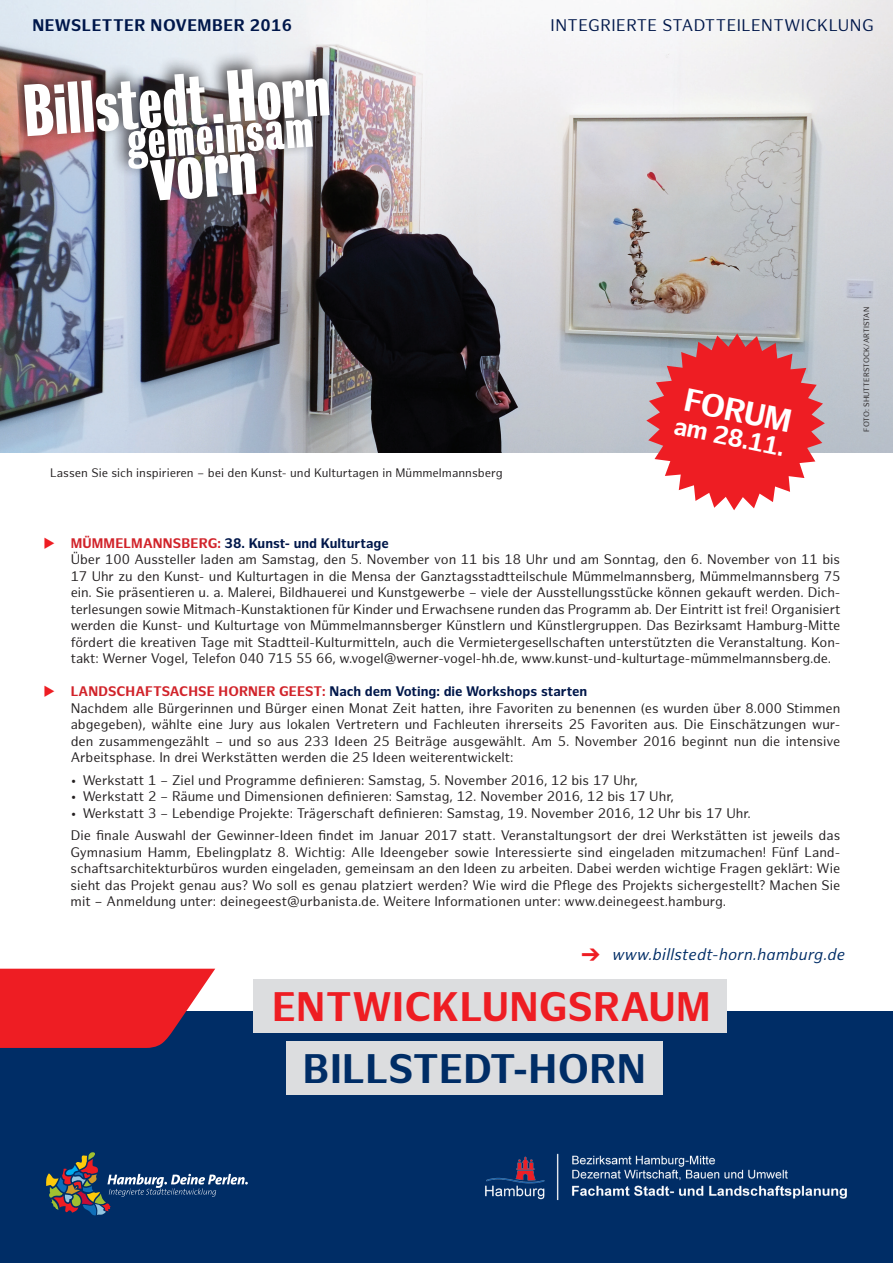
<style>
.page{position:relative;width:893px;height:1263px;background:#fff}
.page>*{position:absolute;margin:0;border:0;box-sizing:border-box;transform-origin:0 0}
.t1{font:73.65px "Bureau Grotesque One Seven";color:#fff}
.t2{font:66.9px "Bureau Grotesque One Seven";color:#fff}
.t3{font:50.1px "Bureau Grotesque One Seven";color:#fff}
.t4{font:700 40.05px "Hamburg Sans";letter-spacing:.01em;color:#ee1d23}
.t5{font:700 40.05px "Hamburg Sans";letter-spacing:.01em;color:#002d66}
.t6{font:700 31.5px "Hamburg Sans";color:#fff}
.t7{font:700 24.75px "Hamburg Sans";color:#fff}
.t8{font:italic 16.5px "Hamburg Sans";letter-spacing:.02em;color:#002d66}
.t9{font:16.35px "Hamburg Sans";letter-spacing:.03em;color:#00174a}
.t10{font:700 16.35px "Hamburg Sans";letter-spacing:.03em;color:#00174a}
.t11{font:13.5px/16.5px "Hamburg Sans";letter-spacing:-.005em;color:#231f20}
.t12{font:12px "Hamburg Sans";color:#231f20}
.t13{font:7.5px "Hamburg Sans";letter-spacing:.02em;color:#231f20}
.s1{font-weight:700;color:#d1232a}
.s2{font-weight:700;color:#00174a}
.s3{color:#ee1d23}
</style>
<div class="page">
<img style="left:0;top:0;width:893px;height:453px">
<div style="left:14px;top:51px;width:325px;height:159px;background:#231f20;opacity:.93"></div>
<svg style="left:213px;top:114px;width:10px;height:9px"></svg>
<svg style="left:646px;top:334px;width:179px;height:176px"></svg>
<div style="left:0;top:1011px;width:893px;height:252px;background:#002d66"></div>
<svg style="left:0;top:969px;width:215px;height:79px"></svg>
<svg style="left:46px;top:1152px;width:202px;height:63px"></svg>
<div style="left:253px;top:979px;width:474px;height:54px;background:#dcdddf"></div>
<div style="left:286px;top:1041px;width:376px;height:54px;background:#dcdddf"></div>
<img style="left:485px;top:1153px;width:362px;height:48px">
<p class="t10" style="left:33px;top:15px;width:261px">NEWSLETTER NOVEMBER 2016</p>
<p class="t9" style="left:551px;top:16px;width:325px">INTEGRIERTE STADTTEILENTWICKLUNG</p>
<h2 class="t2" style="left:21px;top:74px;width:309px;rotate:-4deg">Billstedt Horn</h2>
<h1 class="t1" style="left:148px;top:132px;width:108px;rotate:-4deg">vorn</h1>
<h3 class="t3" style="left:125px;top:113px;width:188px;rotate:-4deg">gemeinsam</h3>
<p class="t12" style="left:50px;top:466px;width:454px">Lassen Sie sich inspirieren – bei den Kunst- und Kulturtagen in Mümmelmannsberg</p>
<h3 class="t6" style="left:688px;top:381px;width:111px;rotate:12deg">FORUM</h3>
<h3 class="t7" style="left:678px;top:410px;width:114px;rotate:12deg">am 28.11.</h3>
<p class="t13" style="left:862px;top:431px;width:126px;rotate:-90deg">FOTO: SHUTTERSTOCK/ARTISTAN</p>
<p class="t11" style="left:71px;top:535px;width:771px"><span class="s1">MÜMMELMANNSBERG:</span> <span class="s2">38. Kunst- und Kulturtage<br></span>Über 100 Aussteller laden am Samstag, den 5. November von 11 bis 18 Uhr und am Sonntag, den 6. November von 11 bis 17 Uhr zu den Kunst- und Kulturtagen in die Mensa der Ganztagsstadtteilschule Mümmelmannsberg, Mümmelmannsberg 75 ein. Sie präsentieren u. a. Malerei, Bildhauerei und Kunstgewerbe – viele der Ausstellungsstücke können gekauft werden. Dich&shy;terlesungen sowie Mitmach-Kunstaktionen für Kinder und Erwachsene runden das Programm ab. Der Eintritt ist frei! Organisiert werden die Kunst- und Kulturtage von Mümmelmannsberger Künstlern und Künstlergruppen. Das Bezirksamt Hamburg-Mitte fördert die kreativen Tage mit Stadtteil-Kulturmitteln, auch die Vermietergesellschaften unterstützten die Veranstaltung. Kon&shy;takt: Werner Vogel, Telefon 040 715 55 66, w.vogel@werner-vogel-hh.de, www.kunst-und-kulturtage-mümmelmannsberg.de.</p>
<p class="t11" style="left:71px;top:684px;width:771px"><span class="s1">LANDSCHAFTSACHSE HORNER GEEST:</span> <span class="s2">Nach dem Voting: die Workshops starten<br></span>Nachdem alle Bürgerinnen und Bürger einen Monat Zeit hatten, ihre Favoriten zu benennen (es wurden über 8.000 Stimmen abgegeben), wählte eine Jury aus lokalen Vertretern und Fachleuten ihrerseits 25 Favoriten aus. Die Einschätzungen wur&shy;den zusammengezählt – und so aus 233 Ideen 25 Beiträge ausgewählt. Am 5. November 2016 beginnt nun die intensive Arbeitsphase. In drei Werkstätten werden die 25 Ideen weiterentwickelt:</p>
<p class="t11" style="left:71px;top:772px;width:569px">• Werkstatt 1 – Ziel und Programme definieren: Samstag, 5. November 2016, 12 bis 17 Uhr,</p>
<p class="t11" style="left:71px;top:789px;width:605px">• Werkstatt 2 – Räume und Dimensionen definieren: Samstag, 12. November 2016, 12 bis 17 Uhr,</p>
<p class="t11" style="left:71px;top:802px;width:771px;line-height:22.5px">• Werkstatt 3 – Lebendige Projekte: Trägerschaft definieren: Samstag, 19. November 2016, 12 Uhr bis 17 Uhr.<br>Die finale Auswahl der Gewinner-Ideen findet im Januar 2017 statt. Veranstaltungsort der drei Werkstätten ist jeweils das</p>
<p class="t11" style="left:71px;top:844px;width:771px;text-align:justify">Gymnasium Hamm, Ebelingplatz 8. Wichtig: Alle Ideengeber sowie Interessierte sind eingeladen mitzumachen! Fünf Land&shy;schaftsarchitekturbüros wurden eingeladen, gemeinsam an den Ideen zu arbeiten. Dabei werden wichtige Fragen geklärt: Wie sieht das Projekt genau aus? Wo soll es genau platziert werden? Wie wird die Pflege des Projekts sichergestellt? Machen Sie mit − Anmeldung unter: deinegeest@urbanista.de. Weitere Informationen unter: www.deinegeest.hamburg.</p>
<p class="t8" style="left:582px;top:945px;width:265px"><span class="s3">➔</span> www.billstedt-horn.hamburg.de</p>
<h3 class="t4" style="left:272px;top:983px;width:440px">ENTWICKLUNGSRAUM</h3>
<h3 class="t5" style="left:303px;top:1045px;width:344px">BILLSTEDT-HORN</h3>
</div>
